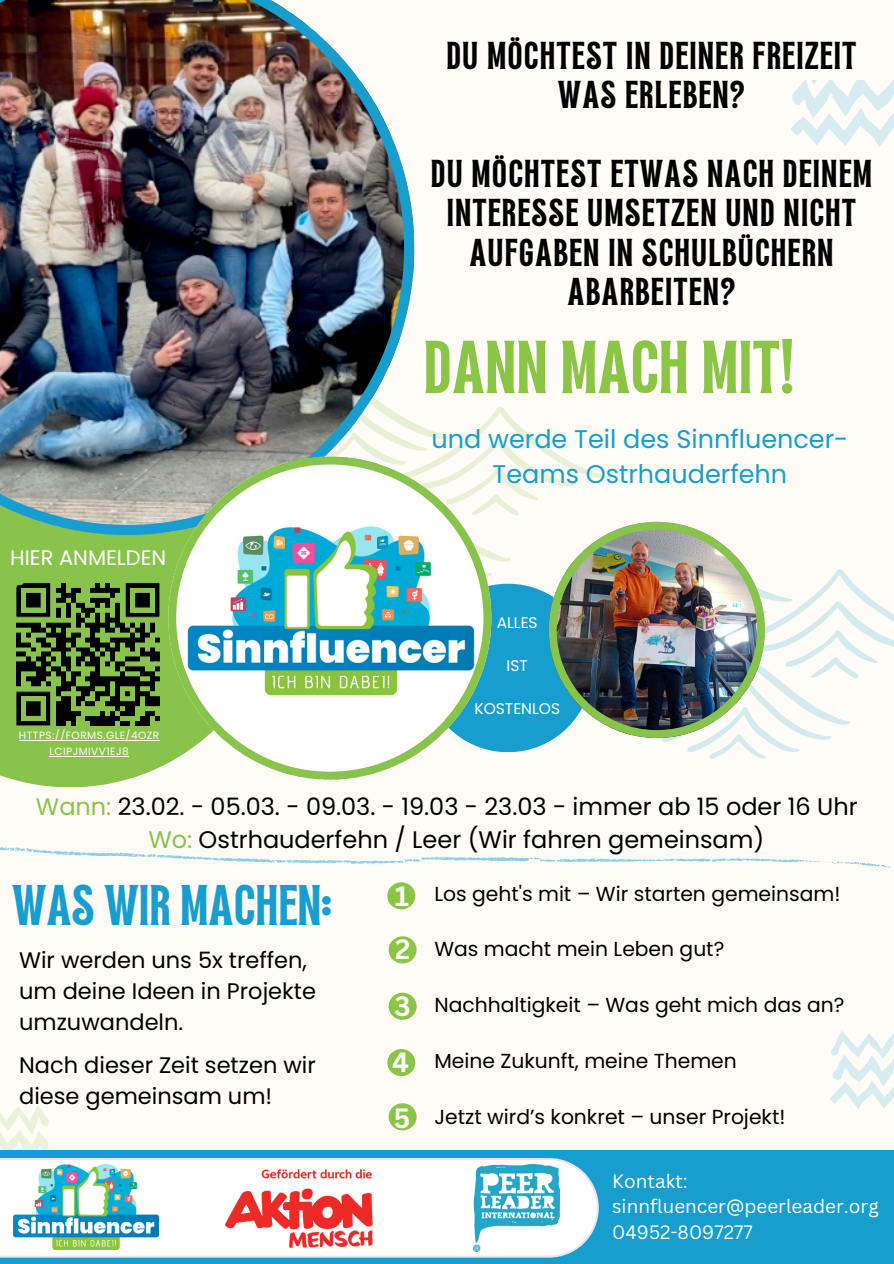
<style>
.page{position:relative;width:894px;height:1264px;background:#fff}
.page>*{position:absolute;margin:0;border:0;box-sizing:border-box;transform-origin:0 0}
.t1{font:50.25px "TAN Jambore Display";color:#8bc546}
.t2{font:38.4px "TAN Jambore Display";color:#179ecf}
.t3{font:700 27.15px "Canva Sans";color:#fff}
.t4{font:26.1px/39.3px "TAN Jambore Display";letter-spacing:.045em;color:#000;text-align:center}
.t5{font:25.5px/34.8px "Poppins";color:#179ecf;text-align:center}
.t6{font:24px/32.7px "Poppins";color:#000}
.t7{font:22.5px/30.8px "Poppins";color:#000}
.t8{font:21px "Poppins";color:#fff}
.t9{font:20.25px "Poppins";color:#000}
.t10{font:18.9px "Canva Sans";color:#fff}
.t11{font:15.45px "Poppins";color:#fff}
.t12{font:10.5px/15.8px "Poppins";letter-spacing:.045em;color:#fffcf7;text-align:center}
.s1{color:#8bc546}
.s2{color:#88c34b}
</style>
<div class="page">
<div style="left:0;top:0;width:893px;height:1263px;background:#fffcf7"></div>
<svg style="left:414px;top:406px;width:197px;height:186px"></svg>
<svg style="left:661px;top:569px;width:232px;height:190px"></svg>
<div style="left:0;top:535px;width:168px;height:252px;background:#88c34b"></div>
<div style="left:423px;top:583px;width:169px;height:169px;background:#179ecf;border-radius:50%"></div>
<svg style="left:791px;top:80px;width:102px;height:67px"></svg>
<svg style="left:0;top:1105px;width:49px;height:45px"></svg>
<div style="left:0;top:1150px;width:893px;height:113px;background:#179ecf"></div>
<img style="left:0;top:0;width:413px;height:534px">
<svg style="left:168px;top:456px;width:323px;height:323px"></svg>
<img style="left:548px;top:522px;width:216px;height:216px">
<svg style="left:0;top:1158px;width:598px;height:99px;background:#f2f8fa"></svg>
<img style="left:214px;top:1158px;width:169px;height:98px">
<img style="left:13px;top:1163px;width:146px;height:86px">
<img style="left:473px;top:1163px;width:86px;height:88px">
<svg style="left:830px;top:1031px;width:63px;height:78px"></svg>
<div style="left:387px;top:882px;width:28px;height:27px;background:#8bc546;border-radius:50%"></div>
<div style="left:388px;top:936px;width:28px;height:27px;background:#8bc546;border-radius:50%"></div>
<div style="left:388px;top:992px;width:28px;height:27px;background:#8bc546;border-radius:50%"></div>
<div style="left:387px;top:1049px;width:28px;height:27px;background:#8bc546;border-radius:50%"></div>
<div style="left:388px;top:1103px;width:28px;height:27px;background:#8bc546;border-radius:50%"></div>
<svg style="left:0;top:847px;width:891px;height:21px"></svg>
<img style="left:11px;top:578px;width:151px;height:149px">
<hr style="left:19px;top:740px;width:141px;height:1px;background:#fffcf7">
<hr style="left:49px;top:755px;width:80px;height:1px;background:#fffcf7">
<p class="t4" style="left:446px;top:40px;width:411px">DU MÖCHTEST IN DEINER FREIZEIT<br>WAS ERLEBEN?</p>
<p class="t8" style="left:10px;top:543px;width:157px">HIER ANMELDEN</p>
<p class="t12" style="left:19px;top:727px;width:142px">HTTPS://FORMS.GLE/4OZR<br>LCIPJMIVV1EJ8</p>
<p class="t4" style="left:430px;top:158px;width:443px">DU MÖCHTEST ETWAS NACH DEINEM<br>INTERESSE UMSETZEN UND NICHT<br>AUFGABEN IN SCHULBÜCHERN<br>ABARBEITEN?</p>
<p class="t1" style="left:423px;top:340px;width:372px">DANN MACH MIT!</p>
<h4 class="t5" style="left:431px;top:421px;width:418px">und werde Teil des Sinnfluencer-<br>Teams Ostrhauderfehn</h4>
<h6 class="t11" style="left:496px;top:611px;width:42px">ALLES</h6>
<h6 class="t11" style="left:506px;top:654px;width:23px">IST</h6>
<h2 class="t11" style="left:474px;top:697px;width:87px">KOSTENLOS</h2>
<p class="t6" style="left:148px;top:790px;width:710px;text-indent:-112px"><span class="s1">Wann:</span> 23.02. - 05.03. - 09.03. - 19.03 - 23.03 - immer ab 15 oder 16 Uhr<br><span class="s2">Wo:</span> Ostrhauderfehn / Leer (Wir fahren gemeinsam)</p>
<h6 class="t2" style="left:12px;top:884px;width:321px">WAS WIR MACHEN:</h6>
<h6 class="t7" style="left:19px;top:945px;width:298px">Wir werden uns 5x treffen, um deine Ideen in Projekte umzuwandeln.</h6>
<h6 class="t7" style="left:19px;top:1049px;width:298px">Nach dieser Zeit setzen wir diese gemeinsam um!</h6>
<p class="t9" style="left:434px;top:879px;width:407px">Los geht's mit – Wir starten gemeinsam!</p>
<h1 class="t9" style="left:434px;top:935px;width:291px">Was macht mein Leben gut?</h1>
<h5 class="t9" style="left:434px;top:990px;width:411px">Nachhaltigkeit – Was geht mich das an?</h5>
<p class="t9" style="left:434px;top:1046px;width:304px">Meine Zukunft, meine Themen</p>
<p class="t9" style="left:434px;top:1102px;width:352px">Jetzt wird’s konkret – unser Projekt!</p>
<p class="t3" style="left:395px;top:877px;width:16px">1</p>
<h4 class="t3" style="left:395px;top:929px;width:17px">2</h4>
<p class="t3" style="left:394px;top:987px;width:18px">3</p>
<p class="t3" style="left:392px;top:1043px;width:18px">4</p>
<p class="t3" style="left:393px;top:1098px;width:18px">5</p>
<p class="t10" style="left:612px;top:1167px;width:77px">Kontakt:</p>
<h6 class="t10" style="left:612px;top:1193px;width:268px">sinnfluencer@peerleader.org</h6>
<h6 class="t10" style="left:612px;top:1219px;width:142px">04952-8097277</h6>
</div>
